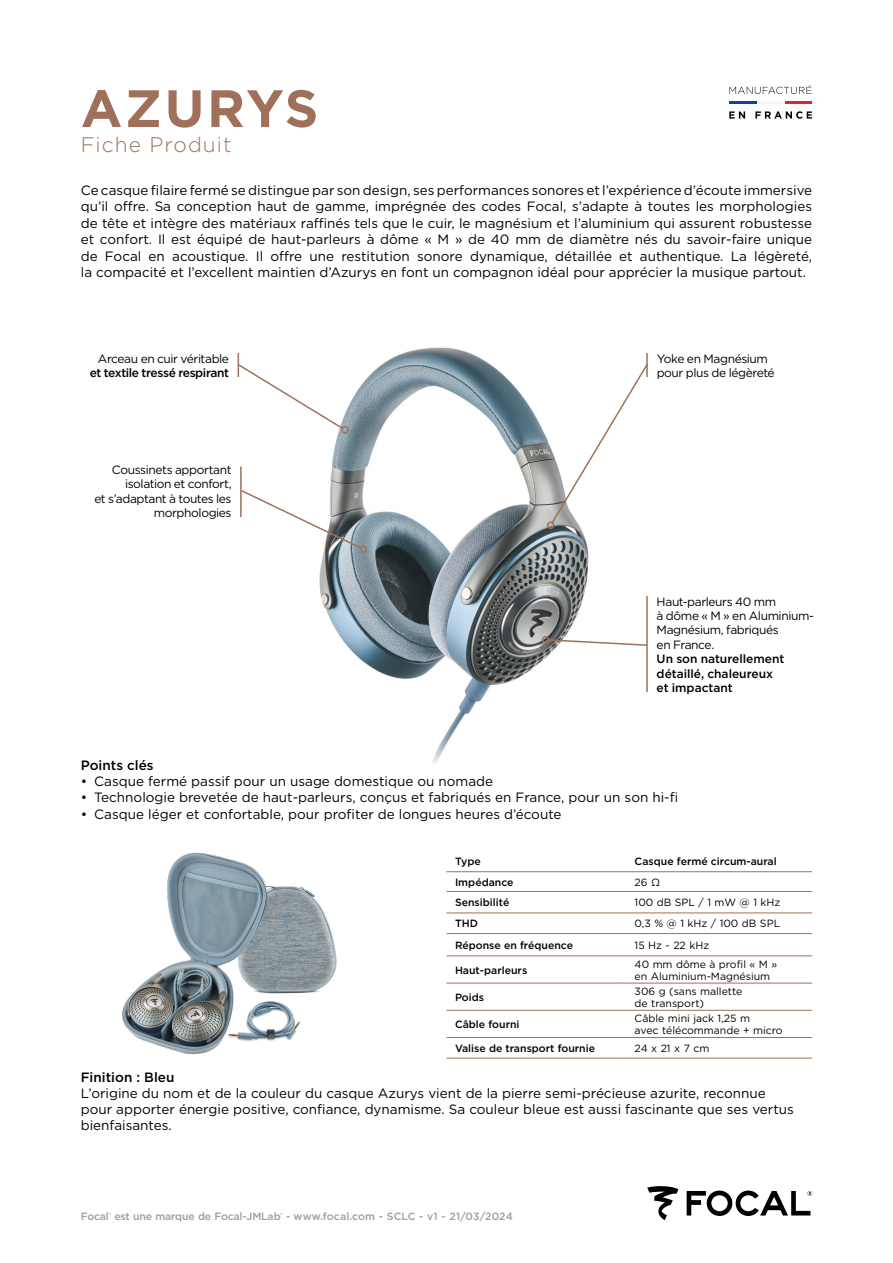
<style>
.page{position:relative;width:893px;height:1263px;background:#fff}
.page>*{position:absolute;margin:0;border:0;box-sizing:border-box;transform-origin:0 0}
.t1{font:700 52.5px "Gotham";letter-spacing:.05em;color:#9f715a}
.t2{font:300 21px "Gotham";letter-spacing:.05em;color:#9f715a}
.t3{font:13.5px/16.5px "Gotham";color:#000;text-align:justify}
.t4{font:500 13.5px "Gotham";color:#000}
.t5{font:12px/14.4px "Gotham";letter-spacing:-.035em;color:#000}
.t6{font:500 12px/14.4px "Gotham";letter-spacing:-.005em;color:#000}
.t7{font:500 12px "Gotham";letter-spacing:-.035em;color:#000}
.t8{font:10.5px/12px "Gotham";color:#000}
.t9{font:500 10.5px "Gotham";color:#000}
.t10{font:500 10.5px "Gotham";letter-spacing:-.015em;color:#9d9d9c}
</style>
<div class="page">
<div style="left:202px;top:296px;width:499px;height:473px;background:#fff;opacity:.62"></div>
<hr style="left:240px;top:466px;width:2px;height:51px;background:#9f715a">
<svg style="left:240px;top:489px;width:123px;height:61px"></svg>
<div style="left:360px;top:545px;width:7px;height:8px;border:2px solid #9f715a;border-radius:50%"></div>
<svg style="left:237px;top:353px;width:107px;height:77px"></svg>
<div style="left:341px;top:426px;width:8px;height:8px;border:2px solid #9f715a;border-radius:50%"></div>
<hr style="left:646px;top:353px;width:2px;height:24px;background:#9f715a">
<svg style="left:550px;top:362px;width:99px;height:163px"></svg>
<div style="left:547px;top:521px;width:7px;height:8px;border:2px solid #9f715a;border-radius:50%"></div>
<hr style="left:646px;top:596px;width:2px;height:96px;background:#9f715a">
<svg style="left:547px;top:638px;width:102px;height:9px"></svg>
<div style="left:542px;top:636px;width:7px;height:7px;border:2px solid #9f715a;border-radius:50%"></div>
<img style="left:275px;top:886px;width:62px;height:108px">
<img style="left:275px;top:1001px;width:25px;height:40px">
<img style="left:122px;top:852px;width:153px;height:203px">
<svg style="left:647px;top:1186px;width:31px;height:34px"></svg>
<svg style="left:687px;top:1190px;width:125px;height:26px"></svg>
<hr style="left:446px;top:871px;width:176px;height:1px;background:#9f715a">
<hr style="left:622px;top:871px;width:190px;height:1px;background:#9f715a">
<hr style="left:446px;top:891px;width:176px;height:1px;background:#9f715a">
<hr style="left:622px;top:891px;width:190px;height:1px;background:#9f715a">
<hr style="left:446px;top:913px;width:176px;height:1px;background:#9f715a">
<hr style="left:622px;top:913px;width:190px;height:1px;background:#9f715a">
<hr style="left:446px;top:933px;width:176px;height:1px;background:#9f715a">
<hr style="left:622px;top:933px;width:190px;height:1px;background:#9f715a">
<hr style="left:446px;top:956px;width:176px;height:1px;background:#9f715a">
<hr style="left:622px;top:956px;width:190px;height:1px;background:#9f715a">
<hr style="left:446px;top:983px;width:176px;height:1px;background:#9f715a">
<hr style="left:622px;top:983px;width:190px;height:1px;background:#9f715a">
<hr style="left:446px;top:1010px;width:176px;height:1px;background:#9f715a">
<hr style="left:622px;top:1010px;width:190px;height:1px;background:#9f715a">
<hr style="left:446px;top:1037px;width:176px;height:1px;background:#9f715a">
<hr style="left:622px;top:1037px;width:190px;height:1px;background:#9f715a">
<hr style="left:446px;top:1058px;width:176px;height:1px;background:#9f715a">
<hr style="left:622px;top:1058px;width:190px;height:1px;background:#9f715a">
<hr style="left:729px;top:102px;width:28px;height:2px;background:#164194">
<hr style="left:784px;top:102px;width:28px;height:2px;background:#e52326">
<hr style="left:757px;top:102px;width:27px;height:2px;background:#f6f6f6">
<svg style="left:729px;top:111px;width:16px;height:8px"></svg>
<svg style="left:755px;top:111px;width:57px;height:8px"></svg>
<svg style="left:729px;top:85px;width:82px;height:9px"></svg>
<h1 class="t1" style="left:81px;top:74px;width:239px">AZURYS</h1>
<h2 class="t2" style="left:81px;top:132px;width:152px">Fiche Produit</h2>
<p class="t3" style="left:81px;top:182px;width:733px">Ce casque filaire fermé se distingue par son design, ses performances sonores et l’expérience d’écoute immersive qu’il offre. Sa conception haut de gamme, imprégnée des codes Focal, s’adapte à toutes les morphologies de tête et intègre des matériaux raffinés tels que le cuir, le magnésium et l’aluminium qui assurent robustesse et confort. Il est équipé de haut-parleurs à dôme « M » de 40 mm de diamètre nés du savoir-faire unique de Focal en acoustique. Il offre une restitution sonore dynamique, détaillée et authentique. La légèreté, la compacité et l’excellent maintien d’Azurys en font un compagnon idéal pour apprécier la musique partout.</p>
<p class="t5" style="left:98px;top:351px;width:133px">Arceau en cuir véritable</p>
<p class="t7" style="left:90px;top:365px;width:141px">et textile tressé respirant</p>
<p class="t5" style="left:94px;top:462px;width:139px;text-align:right">Coussinets apportant isolation et confort,<br>et s’adaptant à toutes les morphologies</p>
<p class="t5" style="left:657px;top:351px;width:120px">Yoke en Magnésium pour plus de légèreté</p>
<p class="t5" style="left:657px;top:594px;width:159px">Haut-parleurs 40 mm<br>à dôme « M » en Aluminium-<br>Magnésium, fabriqués<br>en France.</p>
<p class="t6" style="left:657px;top:652px;width:129px">Un son naturellement détaillé, chaleureux et impactant</p>
<p class="t4" style="left:81px;top:756px;width:74px">Points clés</p>
<p class="t3" style="left:81px;top:773px;width:414px">• Casque fermé passif pour un usage domestique ou nomade</p>
<p class="t3" style="left:81px;top:789px;width:599px">• Technologie brevetée de haut-parleurs, conçus et fabriqués en France, pour un son hi-fi</p>
<p class="t3" style="left:81px;top:805px;width:482px">• Casque léger et confortable, pour profiter de longues heures d’écoute</p>
<p class="t9" style="left:455px;top:855px;width:27px">Type</p>
<p class="t9" style="left:635px;top:855px;width:144px">Casque fermé circum-aural</p>
<p class="t9" style="left:455px;top:875px;width:60px">Impédance</p>
<p class="t8" style="left:635px;top:876px;width:27px">26 Ω</p>
<p class="t9" style="left:455px;top:896px;width:56px">Sensibilité</p>
<p class="t8" style="left:635px;top:896px;width:147px">100 dB SPL / 1 mW @ 1 kHz</p>
<p class="t9" style="left:455px;top:917px;width:24px">THD</p>
<p class="t8" style="left:635px;top:917px;width:147px">0,3 % @ 1 kHz / 100 dB SPL</p>
<p class="t9" style="left:455px;top:938px;width:120px">Réponse en fréquence</p>
<p class="t8" style="left:635px;top:939px;width:76px">15 Hz - 22 kHz</p>
<p class="t9" style="left:455px;top:963px;width:74px">Haut-parleurs</p>
<p class="t8" style="left:635px;top:958px;width:144px">40 mm dôme à profil « M » en Aluminium-Magnésium</p>
<p class="t9" style="left:455px;top:990px;width:31px">Poids</p>
<p class="t8" style="left:635px;top:985px;width:109px">306 g (sans mallette de transport)</p>
<p class="t9" style="left:455px;top:1017px;width:66px">Câble fourni</p>
<p class="t8" style="left:635px;top:1012px;width:149px">Câble mini jack 1,25 m<br>avec télécommande + micro</p>
<p class="t9" style="left:455px;top:1041px;width:142px">Valise de transport fournie</p>
<p class="t8" style="left:635px;top:1042px;width:76px">24 x 21 x 7 cm</p>
<p class="t4" style="left:81px;top:1068px;width:95px">Finition : Bleu</p>
<p class="t3" style="left:81px;top:1085px;width:714px;text-align:left">L’origine du nom et de la couleur du casque Azurys vient de la pierre semi-précieuse azurite, reconnue pour apporter énergie positive, confiance, dynamisme. Sa couleur bleue est aussi fascinante que ses vertus bienfaisantes.</p>
<p class="t10" style="left:81px;top:1210px;width:434px">Focal<sup>®</sup> est une marque de Focal-JMLab<sup>®</sup> - www.focal.com - SCLC - v1 - 21/03/2024</p>
</div>
